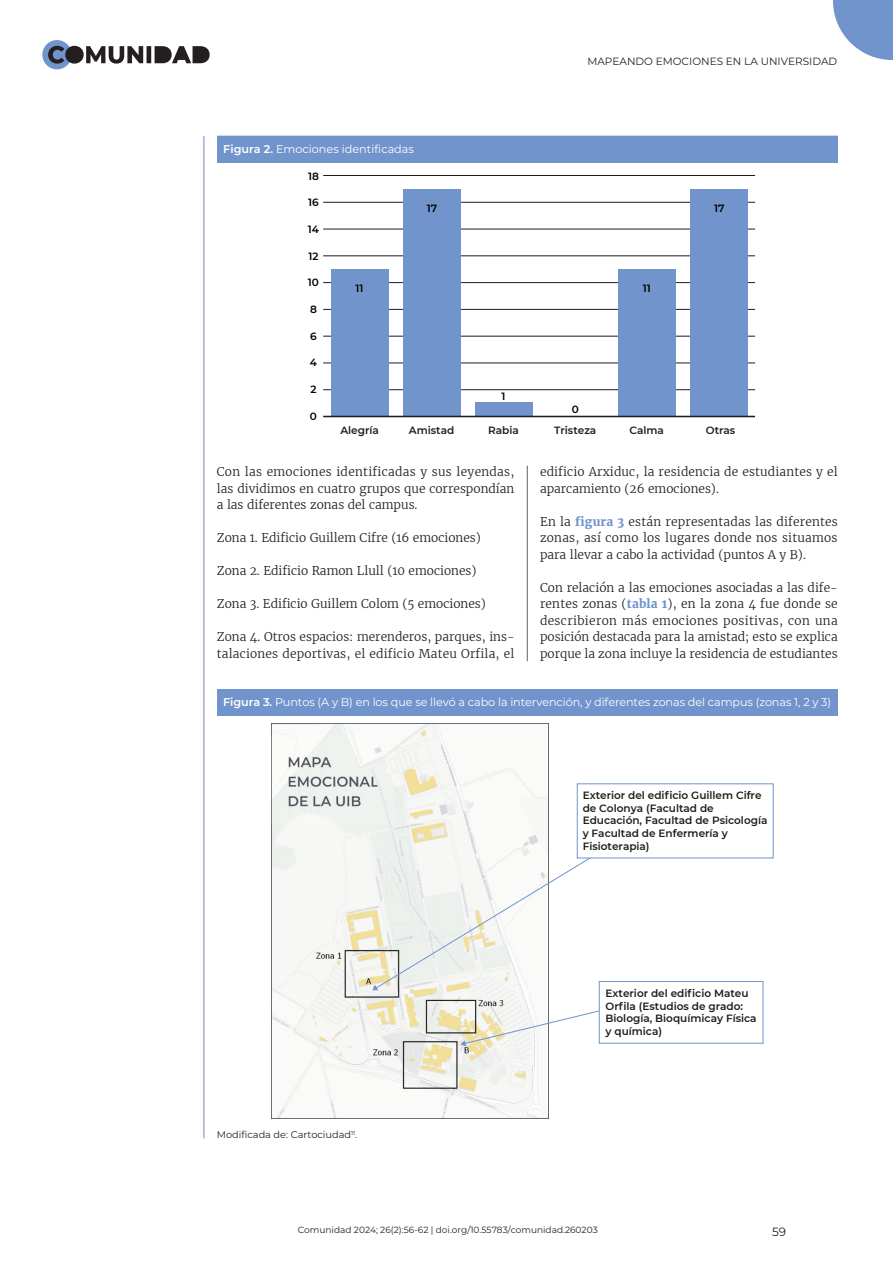
<style>
.page{position:relative;width:893px;height:1263px;background:#fff}
.page>*{position:absolute;margin:0;border:0;box-sizing:border-box;transform-origin:0 0}
.t1{font:300 12px/16.5px "Merriweather";color:#231f20;text-align:justify}
.t2{font:12px "Montserrat";color:#231f20}
.t3{font:11.25px "Montserrat";letter-spacing:-.01em;color:#fff}
.t4{font:600 10.5px/12.6px "Montserrat";color:#1d1d1b}
.t5{font:10.5px "Montserrat";color:#231f20}
.t6{font:600 10.5px "Montserrat";color:#000}
.t7{font:9.75px "Montserrat";color:#231f20}
.t8{font:9px "Montserrat";color:#231f20}
.s1{font-weight:600}
.s2{font-weight:700;color:#7194cc}
</style>
<div class="page">
<div style="left:42px;top:40px;width:30px;height:29px;background:#7194cc;border-radius:50%"></div>
<svg style="left:48px;top:46px;width:162px;height:18px"></svg>
<svg style="left:833px;top:0;width:60px;height:60px"></svg>
<hr style="left:204px;top:136px;width:1px;height:1002px;background:#867acc">
<hr style="left:527px;top:466px;width:1px;height:195px;background:#636366">
<div style="left:217px;top:136px;width:621px;height:26px;background:#7194cc"></div>
<hr style="left:323px;top:389px;width:432px;height:1px;background:#1d1d1b">
<hr style="left:323px;top:363px;width:432px;height:1px;background:#1d1d1b">
<hr style="left:323px;top:336px;width:432px;height:1px;background:#1d1d1b">
<hr style="left:323px;top:309px;width:432px;height:1px;background:#1d1d1b">
<hr style="left:323px;top:282px;width:432px;height:1px;background:#1d1d1b">
<hr style="left:323px;top:256px;width:432px;height:1px;background:#1d1d1b">
<hr style="left:323px;top:229px;width:432px;height:1px;background:#1d1d1b">
<hr style="left:323px;top:202px;width:432px;height:1px;background:#1d1d1b">
<hr style="left:323px;top:175px;width:432px;height:1px;background:#1d1d1b">
<div style="left:331px;top:269px;width:57px;height:148px;background:#7194cc"></div>
<div style="left:403px;top:190px;width:57px;height:227px;background:#7194cc"></div>
<div style="left:619px;top:269px;width:57px;height:148px;background:#7194cc"></div>
<div style="left:691px;top:189px;width:57px;height:227px;background:#7194cc"></div>
<div style="left:475px;top:402px;width:57px;height:15px;background:#7194cc"></div>
<hr style="left:323px;top:416px;width:432px;height:1px;background:#1d1d1b">
<div style="left:217px;top:689px;width:621px;height:26px;background:#7194cc"></div>
<img style="left:272px;top:723px;width:277px;height:396px">
<div style="left:599px;top:981px;width:164px;height:62px;border:1px solid #7194cc"></div>
<svg style="left:372px;top:855px;width:222px;height:135px"></svg>
<svg style="left:461px;top:1010px;width:139px;height:36px"></svg>
<div style="left:577px;top:784px;width:196px;height:74px;background:#fff"></div>
<div style="left:577px;top:783px;width:197px;height:75px;border:1px solid #7194cc"></div>
<p class="t5" style="left:587px;top:54px;width:251px">MAPEANDO EMOCIONES EN LA UNIVERSIDAD</p>
<p class="t3" style="left:223px;top:141px;width:192px"><span class="s1">Figura 2.</span> Emociones identificadas</p>
<p class="t6" style="left:308px;top:168px;width:12px">18</p>
<p class="t6" style="left:308px;top:195px;width:12px">16</p>
<p class="t6" style="left:308px;top:222px;width:13px">14</p>
<p class="t6" style="left:308px;top:248px;width:12px">12</p>
<p class="t6" style="left:308px;top:275px;width:13px">10</p>
<p class="t6" style="left:310px;top:302px;width:8px">8</p>
<p class="t6" style="left:310px;top:329px;width:8px">6</p>
<p class="t6" style="left:310px;top:355px;width:9px">4</p>
<p class="t6" style="left:310px;top:382px;width:8px">2</p>
<p class="t6" style="left:310px;top:409px;width:9px">0</p>
<p class="t6" style="left:427px;top:201px;width:12px">17</p>
<p class="t6" style="left:714px;top:201px;width:12px">17</p>
<p class="t6" style="left:356px;top:281px;width:10px">11</p>
<p class="t6" style="left:643px;top:281px;width:10px">11</p>
<p class="t6" style="left:502px;top:389px;width:6px">1</p>
<p class="t6" style="left:572px;top:402px;width:9px">0</p>
<p class="t4" style="left:340px;top:424px;width:40px">Alegría</p>
<p class="t4" style="left:409px;top:424px;width:47px">Amistad</p>
<p class="t4" style="left:488px;top:424px;width:32px">Rabia</p>
<p class="t4" style="left:554px;top:424px;width:44px">Tristeza</p>
<p class="t4" style="left:629px;top:424px;width:36px">Calma</p>
<p class="t4" style="left:706px;top:424px;width:31px">Otras</p>
<p class="t1" style="left:217px;top:464px;width:299px">Con las emociones identificadas y sus leyendas, las dividimos en cuatro grupos que correspondían a las diferentes zonas del campus.</p>
<p class="t1" style="left:217px;top:530px;width:265px">Zona 1. Edificio Guillem Cifre (16 emociones)</p>
<p class="t1" style="left:217px;top:563px;width:261px">Zona 2. Edificio Ramon Llull (10 emociones)</p>
<p class="t1" style="left:217px;top:596px;width:270px">Zona 3. Edificio Guillem Colom (5 emociones)</p>
<p class="t1" style="left:217px;top:629px;width:299px">Zona 4. Otros espacios: merenderos, parques, ins&shy;talaciones deportivas, el edificio Mateu Orfila, el</p>
<p class="t1" style="left:540px;top:464px;width:299px">edificio Arxiduc, la residencia de estudiantes y el aparcamiento (26 emociones).</p>
<p class="t1" style="left:540px;top:513px;width:299px">En la <span class="s2">figura 3</span> están representadas las diferentes zonas, así como los lugares donde nos situamos para llevar a cabo la actividad (puntos A y B).</p>
<p class="t1" style="left:540px;top:579px;width:299px">Con relación a las emociones asociadas a las dife&shy;rentes zonas (<span class="s2">tabla 1</span>), en la zona 4 fue donde se describieron más emociones positivas, con una posición destacada para la amistad; esto se explica porque la zona incluye la residencia de estudiantes</p>
<p class="t3" style="left:223px;top:694px;width:609px"><span class="s1">Figura 3.</span> Puntos (A y B) en los que se llevó a cabo la intervención, y diferentes zonas del campus (zonas 1, 2 y 3)</p>
<p class="t4" style="left:583px;top:789px;width:186px">Exterior del edificio Guillem Cifre de Colonya (Facultad de<br>Educación, Facultad de Psicología y Facultad de Enfermería y<br>Fisioterapia)</p>
<p class="t7" style="left:217px;top:1128px;width:142px">Modificada de: Cartociudad<sup>11</sup>.</p>
<p class="t4" style="left:605px;top:986px;width:153px">Exterior del edificio Mateu<br>Orfila (Estudios de grado:<br>Biología, Bioquímicay Física y química)</p>
<p class="t8" style="left:298px;top:1224px;width:301px">Comunidad 2024; 26(2):56-62 | doi.org/10.55783/comunidad.260203</p>
<p class="t2" style="left:772px;top:1224px;width:16px">59</p>
</div>
